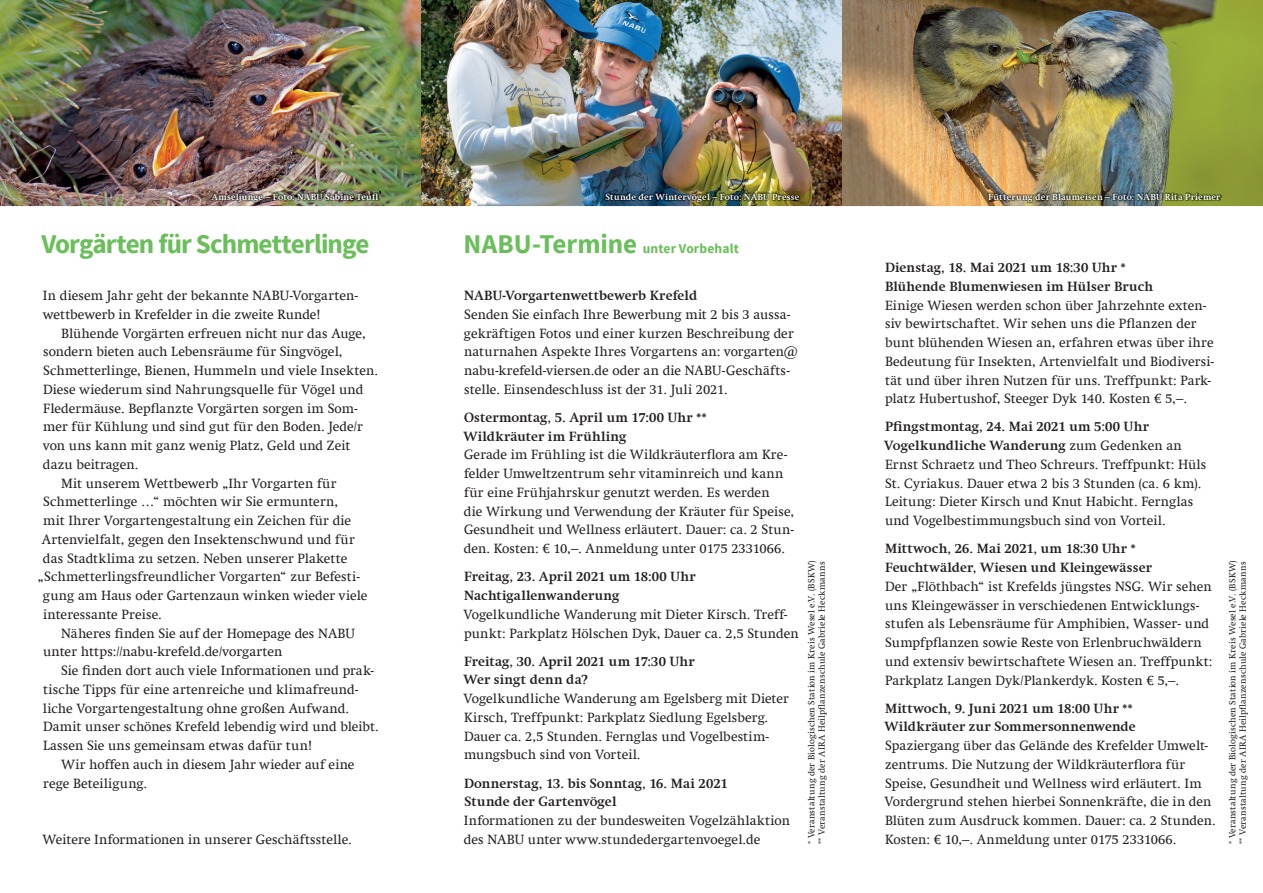
<style>
.page{position:relative;width:1263px;height:893px;background:#fff}
.page>*{position:absolute;margin:0;border:0;box-sizing:border-box;transform-origin:0 0}
.t1{font:700 27px "Source Sans Pro";letter-spacing:-.035em;color:#6abf5a}
.t2{font:13.5px/18.8px "Swift Com";letter-spacing:.005em;color:#231f20}
.t3{font:700 13.5px/18.8px "Swift Com";letter-spacing:.01em;color:#231f20}
.t4{font:700 13.5px "Source Sans Pro";letter-spacing:.01em;color:#6abf5a}
.t5{font:9px/10.5px "Swift Com";letter-spacing:.02em;color:#231f20}
.t6{font:700 9px "Swift Com";letter-spacing:.02em;color:#fff}
.s1{font-size:27px}
.s2{font-weight:700}
</style>
<div class="page">
<img style="left:0;top:0;width:1263px;height:206px">
<img style="left:210px;top:192px;width:170px;height:11px">
<img style="left:987px;top:192px;width:235px;height:11px">
<img style="left:604px;top:192px;width:197px;height:11px">
<p class="t6" style="left:212px;top:191px;width:168px">Amseljunge – Foto: NABU Sabine Teufl</p>
<p class="t6" style="left:988px;top:191px;width:234px">Fütterung der Blaumeisen – Foto: NABU Rita Priemer</p>
<p class="t6" style="left:605px;top:191px;width:196px">Stunde der Wintervögel – Foto: NABU Presse</p>
<h1 class="t1" style="left:41px;top:227px;width:329px">Vorgärten für Schmetterlinge</h1>
<p class="t2" style="left:43px;top:286px;width:317px">In diesem Jahr geht der bekannte NABU-Vorgarten&shy;wettbewerb in Krefelder in die zweite Runde!</p>
<p class="t2" style="left:61px;top:324px;width:306px">Blühende Vorgärten erfreuen nicht nur das Auge,</p>
<p class="t2" style="left:43px;top:342px;width:301px">sondern bieten auch Lebensräume für Singvögel,</p>
<p class="t2" style="left:43px;top:361px;width:336px">Schmetterlinge, Bienen, Hummeln und viele Insekten.</p>
<p class="t2" style="left:43px;top:380px;width:322px">Diese wiederum sind Nahrungsquelle für Vögel und</p>
<p class="t2" style="left:43px;top:399px;width:316px">Fledermäuse. Bepflanzte Vorgärten sorgen im Som-</p>
<p class="t2" style="left:43px;top:417px;width:321px">mer für Kühlung und sind gut für den Boden. Jede/r</p>
<p class="t2" style="left:43px;top:436px;width:309px">von uns kann mit ganz wenig Platz, Geld und Zeit</p>
<p class="t2" style="left:43px;top:455px;width:97px">dazu beitragen.</p>
<p class="t2" style="left:61px;top:474px;width:277px">Mit unserem Wettbewerb „Ihr Vorgarten für</p>
<p class="t2" style="left:43px;top:492px;width:296px">Schmetterlinge …“ möchten wir Sie ermuntern,</p>
<p class="t2" style="left:43px;top:511px;width:310px">mit Ihrer Vorgartengestaltung ein Zeichen für die</p>
<p class="t2" style="left:42px;top:530px;width:315px">Artenvielfalt, gegen den Insektenschwund und für</p>
<p class="t2" style="left:43px;top:549px;width:306px">das Stadtklima zu setzen. Neben unserer Plakette</p>
<p class="t2" style="left:38px;top:567px;width:324px">„Schmetterlingsfreundlicher Vorgarten“ zur Befesti-</p>
<p class="t2" style="left:43px;top:586px;width:326px">gung am Haus oder Gartenzaun winken wieder viele</p>
<p class="t2" style="left:43px;top:605px;width:120px">interessante Preise.</p>
<p class="t2" style="left:61px;top:624px;width:295px">Näheres finden Sie auf der Homepage des NABU</p>
<p class="t2" style="left:43px;top:642px;width:241px">unter https://nabu-krefeld.de/vorgarten</p>
<p class="t2" style="left:61px;top:661px;width:314px">Sie finden dort auch viele Informationen und prak-</p>
<p class="t2" style="left:43px;top:680px;width:317px">tische Tipps für eine artenreiche und klimafreund-</p>
<p class="t2" style="left:43px;top:699px;width:308px">liche Vorgartengestaltung ohne großen Aufwand.</p>
<p class="t2" style="left:43px;top:717px;width:337px">Damit unser schönes Krefeld lebendig wird und bleibt.</p>
<p class="t2" style="left:43px;top:736px;width:270px">Lassen Sie uns gemeinsam etwas dafür tun!</p>
<p class="t2" style="left:61px;top:755px;width:295px">Wir hoffen auch in diesem Jahr wieder auf eine</p>
<p class="t2" style="left:43px;top:774px;width:106px">rege Beteiligung.</p>
<p class="t2" style="left:43px;top:830px;width:311px">Weitere Informationen in unserer Geschäftsstelle.</p>
<p class="t4" style="left:464px;top:240px;width:277px"><span class="s1">NABU-Termine</span> unter Vorbehalt</p>
<p class="t3" style="left:464px;top:286px;width:235px">NABU-Vorgartenwettbewerb Krefeld</p>
<p class="t2" style="left:464px;top:305px;width:335px">Senden Sie einfach Ihre Bewerbung mit 2 bis 3 aussa&shy;gekräftigen Fotos und einer kurzen Beschreibung der naturnahen Aspekte Ihres Vorgartens an: vorgarten@ nabu-krefeld-viersen.de oder an die NABU-Geschäfts&shy;stelle. Einsendeschluss ist der 31. Juli 2021.</p>
<p class="t3" style="left:463px;top:408px;width:245px">Ostermontag, 5. April um 17:00 Uhr **<br>Wildkräuter im Frühling</p>
<p class="t2" style="left:464px;top:445px;width:332px">Gerade im Frühling ist die Wildkräuterflora am Kre&shy;felder Umweltzentrum sehr vitaminreich und kann für eine Frühjahrskur genutzt werden. Es werden<br>die Wirkung und Verwendung der Kräuter für Speise, Gesundheit und Wellness erläutert. Dauer: ca. 2 Stun&shy;den. Kosten: € 10,–. Anmeldung unter 0175 2331066.</p>
<p class="t3" style="left:464px;top:567px;width:233px">Freitag, 23. April 2021 um 18:00 Uhr<br>Nachtigallenwanderung</p>
<p class="t2" style="left:463px;top:605px;width:337px">Vogelkundliche Wanderung mit Dieter Kirsch. Treff&shy;punkt: Parkplatz Hölschen Dyk, Dauer ca. 2,5 Stunden</p>
<p class="t3" style="left:463px;top:652px;width:233px">Freitag, 30. April 2021 um 17:30 Uhr<br>Wer singt denn da?</p>
<p class="t2" style="left:463px;top:689px;width:327px">Vogelkundliche Wanderung am Egelsberg mit Dieter Kirsch, Treffpunkt: Parkplatz Siedlung Egelsberg.<br>Dauer ca. 2,5 Stunden. Fernglas und Vogelbestim&shy;mungsbuch sind von Vorteil.</p>
<p class="t3" style="left:464px;top:773px;width:265px">Donnerstag, 13. bis Sonntag, 16. Mai 2021<br>Stunde der Gartenvögel</p>
<p class="t2" style="left:464px;top:811px;width:328px">Informationen zu der bundesweiten Vogelzählaktion des NABU unter www.stundedergartenvoegel.de</p>
<p class="t5" style="left:806px;top:844px;width:285px;rotate:-90deg">* Veranstaltung der Biologischen Station im Kreis Wesel e.V. (BSKW) ** Veranstaltung der AIRA Heilpflanzenschule Gabriele Heckmanns</p>
<p class="t3" style="left:885px;top:258px;width:270px">Dienstag, 18. Mai 2021 um 18:30 Uhr *<br>Blühende Blumenwiesen im Hülser Bruch</p>
<p class="t2" style="left:885px;top:296px;width:331px">Einige Wiesen werden schon über Jahrzehnte exten&shy;siv bewirtschaftet. Wir sehen uns die Pflanzen der bunt blühenden Wiesen an, erfahren etwas über ihre Bedeutung für Insekten, Artenvielfalt und Biodiversi&shy;tät und über ihren Nutzen für uns. Treffpunkt: Park&shy;platz Hubertushof, Steeger Dyk 140. Kosten € 5,–.</p>
<p class="t2" style="left:884px;top:417px;width:324px"><span class="s2">Pfingstmontag, 24. Mai 2021 um 5:00 Uhr Vogelkundliche Wanderung</span> zum Gedenken an Ernst Schraetz und Theo Schreurs. Treffpunkt: Hüls St. Cyriakus. Dauer etwa 2 bis 3 Stunden (ca. 6 km).<br>Leitung: Dieter Kirsch und Knut Habicht. Fernglas und Vogelbestimmungsbuch sind von Vorteil.</p>
<p class="t3" style="left:885px;top:539px;width:268px">Mittwoch, 26. Mai 2021, um 18:30 Uhr *<br>Feuchtwälder, Wiesen und Kleingewässer</p>
<p class="t2" style="left:885px;top:577px;width:329px">Der „Flöthbach“ ist Krefelds jüngstes NSG. Wir sehen uns Kleingewässer in verschiedenen Entwicklungs&shy;stufen als Lebensräume für Amphibien, Wasser- und Sumpfpflanzen sowie Reste von Erlenbruchwäldern und extensiv bewirtschaftete Wiesen an. Treffpunkt:<br>Parkplatz Langen Dyk/Plankerdyk. Kosten € 5,–.</p>
<p class="t3" style="left:884px;top:699px;width:253px">Mittwoch, 9. Juni 2021 um 18:00 Uhr **<br>Wildkräuter zur Sommersonnenwende</p>
<p class="t2" style="left:884px;top:736px;width:333px">Spaziergang über das Gelände des Krefelder Umwelt&shy;zentrums. Die Nutzung der Wildkräuterflora für Speise, Gesundheit und Wellness wird erläutert. Im Vordergrund stehen hierbei Sonnenkräfte, die in den Blüten zum Ausdruck kommen. Dauer: ca. 2 Stunden.<br>Kosten: € 10,–. Anmeldung unter 0175 2331066.</p>
<p class="t5" style="left:1227px;top:844px;width:285px;rotate:-90deg">* Veranstaltung der Biologischen Station im Kreis Wesel e.V. (BSKW) ** Veranstaltung der AIRA Heilpflanzenschule Gabriele Heckmanns</p>
</div>
